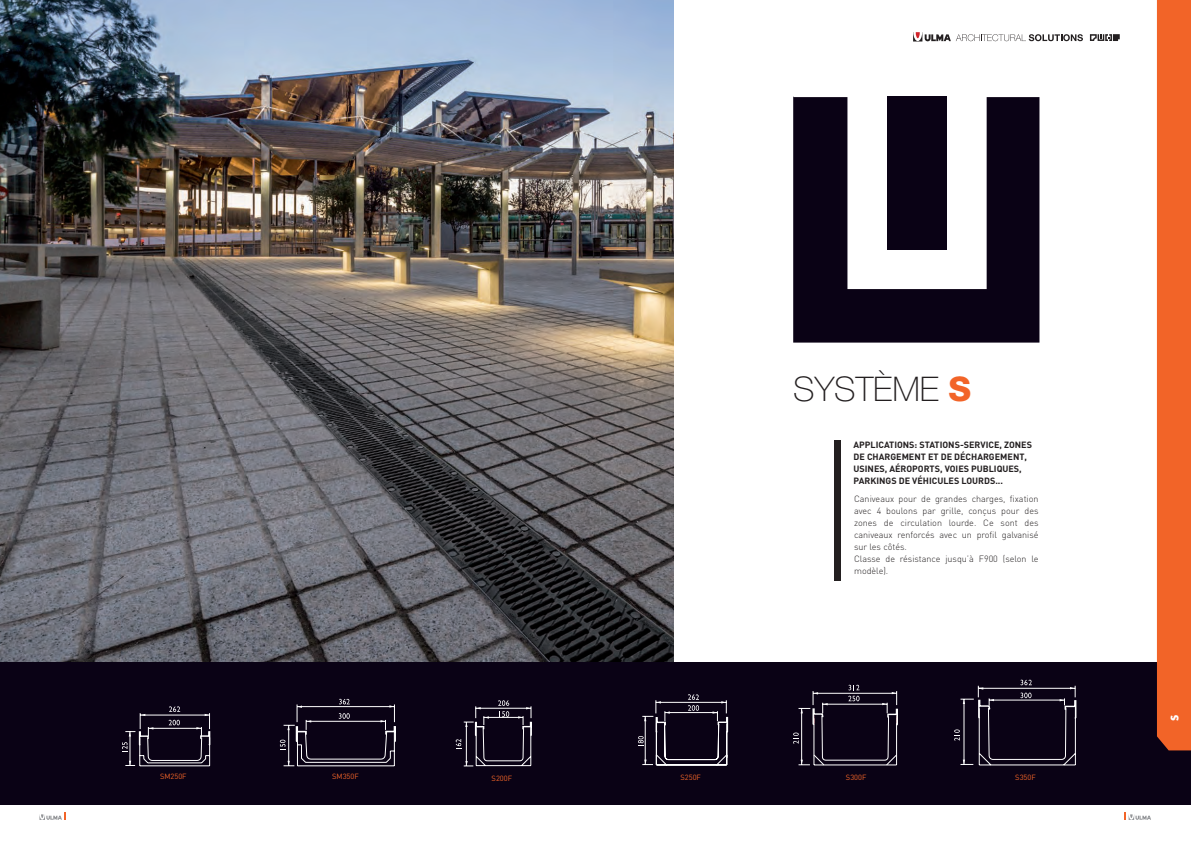
<style>
.page{position:relative;width:1191px;height:842px;background:#fff}
.page>*{position:absolute;margin:0;border:0;box-sizing:border-box;transform-origin:0 0}
.t1{font:100 34px "Helvetica Neue LT Std";color:#231f20}
.t2{font:700 10px "Helvetica Neue LT Std";color:#fff}
.t3{font:300 9px/12px "DIN";color:#231f20}
.t4{font:700 9px/12px "DIN";color:#231f20}
.t5{font:7.5px "DIN";color:#f26428}
.s1{font-weight:800;color:#f26428}
.s2{font-family:"Futura"}
</style>
<div class="page">
<img style="left:0;top:0;width:673px;height:662px">
<div style="left:0;top:662px;width:1191px;height:143px;background:#0a0215"></div>
<div style="left:1157px;top:0;width:34px;height:750px;background:#f26428"></div>
<div style="left:834px;top:440px;width:7px;height:140px;background:#231f20"></div>
<svg style="left:1090px;top:34px;width:29px;height:7px"></svg>
<svg style="left:913px;top:32px;width:170px;height:10px"></svg>
<svg style="left:793px;top:96px;width:246px;height:247px;fill:#0a0215"></svg>
<div style="left:887px;top:96px;width:59px;height:154px;background:#0a0215"></div>
<svg style="left:39px;top:812px;width:27px;height:8px"></svg>
<svg style="left:1124px;top:812px;width:27px;height:8px"></svg>
<svg style="left:280px;top:699px;width:116px;height:68px"></svg>
<svg style="left:456px;top:700px;width:76px;height:67px"></svg>
<svg style="left:122px;top:706px;width:89px;height:61px"></svg>
<svg style="left:638px;top:694px;width:91px;height:72px"></svg>
<svg style="left:954px;top:680px;width:123px;height:86px"></svg>
<svg style="left:793px;top:685px;width:105px;height:81px"></svg>
<h1 class="t1" style="left:793px;top:370px;width:179px">SYSTÈME <span class="s1">S</span></h1>
<p class="t4" style="left:853px;top:439px;width:180px">APPLICATIONS: STATIONS-SERVICE, ZONES DE CHARGEMENT ET DE DÉCHARGEMENT, USINES, AÉROPORTS, VOIES PUBLIQUES, PARKINGS DE VÉHICULES LOURDS...</p>
<p class="t3" style="left:854px;top:493px;width:186px">Caniveaux pour de grandes charges, fixation avec 4 boulons par grille, conçus pour des zones de circulation lourde. Ce sont des caniveaux renforcés avec un profil galvanisé sur les côtés.<br>Classe de résistance jusqu’à F900 (selon le modèle).</p>
<p class="t5" style="left:160px;top:772px;width:28px">SM250F</p>
<p class="t5" style="left:332px;top:772px;width:28px">SM350F</p>
<p class="t5" style="left:491px;top:773px;width:22px">S200F</p>
<p class="t5" style="left:680px;top:773px;width:22px">S250F</p>
<p class="t5" style="left:846px;top:773px;width:22px">S300F</p>
<p class="t5" style="left:1015px;top:773px;width:22px">S350F</p>
<p class="t2" style="left:1166px;top:721px;width:8px;rotate:-90deg">S<span class="s2">S</span></p>
</div>
